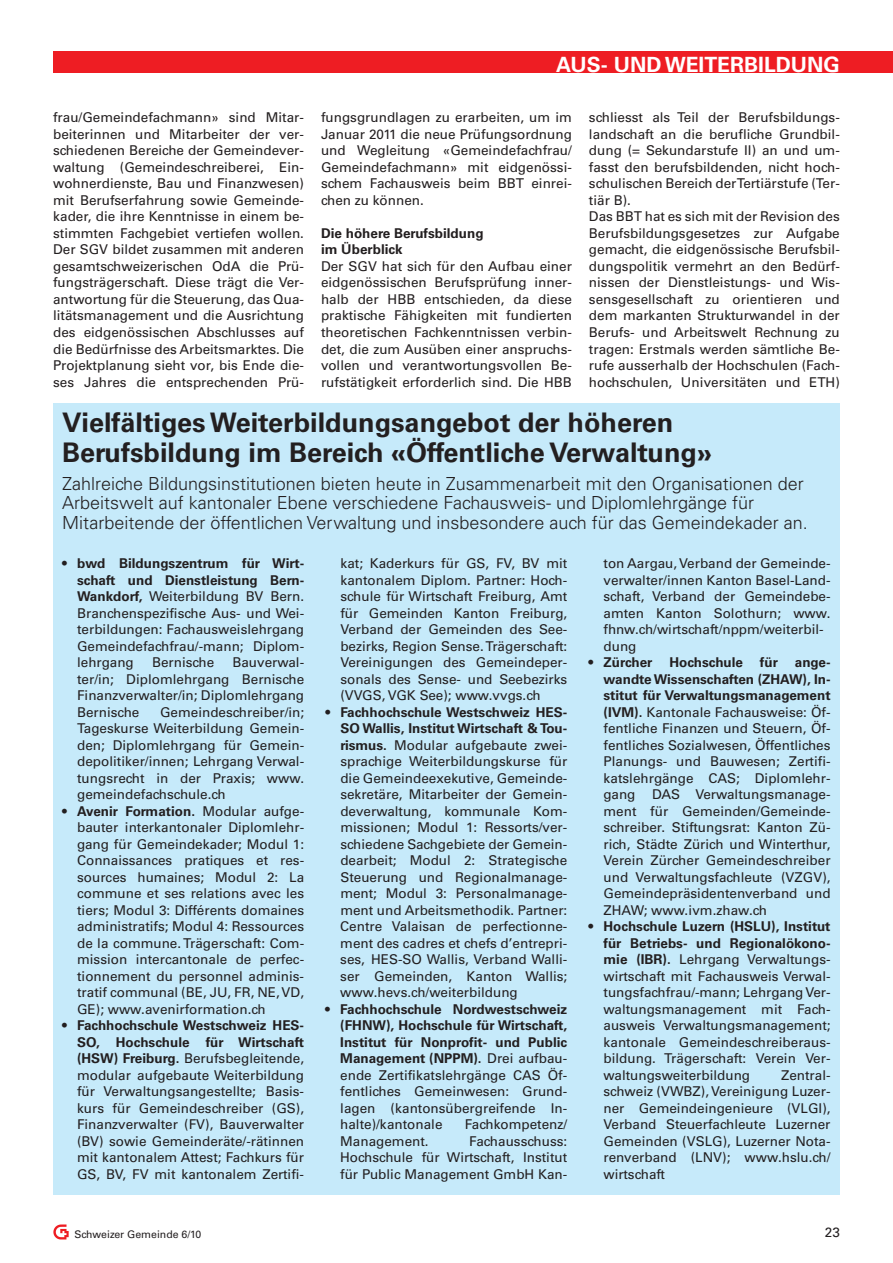
<style>
.page{position:relative;width:893px;height:1263px;background:#fff}
.page>*{position:absolute;margin:0;border:0;box-sizing:border-box;transform-origin:0 0}
.t1{font:700 27px/30px "Univers LT Std";color:#231f20}
.t2{font:700 21px "Univers LT Std";color:#fff}
.t3{font:300 18px/19.5px "Univers LT Std";color:#231f20}
.t4{font:13.5px/16.5px "Univers LT Std";color:#231f20;text-align:justify}
.t5{font:700 13.5px/16.5px "Univers LT Std";color:#231f20}
.t6{font:10.5px "Univers LT Std";color:#231f20}
.s1{font-weight:700}
.s2{font-weight:400}
</style>
<div class="page">
<div style="left:53px;top:51px;width:840px;height:21px;background:#ee1d23"></div>
<img style="left:53px;top:1224px;width:16px;height:16px">
<div style="left:53px;top:535px;width:787px;height:660px;background:#c6eafa"></div>
<div style="left:53px;top:403px;width:787px;height:148px;background:#c6eafa"></div>
<h2 class="t2" style="left:556px;top:57px;width:285px">AUS- UNDWEITERBILDUNG</h2>
<p class="t4" style="left:53px;top:111px;width:252px">frau/Gemeindefachmann» sind Mitar&shy;beiterinnen und Mitarbeiter der ver&shy;schiedenen Bereiche der Gemeindever&shy;waltung (Gemeindeschreiberei, Ein&shy;wohnerdienste, Bau und Finanzwesen) mit Berufserfahrung sowie Gemeinde&shy;kader, die ihre Kenntnisse in einem be&shy;stimmten Fachgebiet vertiefen wollen.<br>Der SGV bildet zusammen mit anderen gesamtschweizerischen OdA die Prü&shy;fungsträgerschaft. Diese trägt die Ver&shy;antwortung für die Steuerung, das Qua&shy;litätsmanagement und die Ausrichtung des eidgenössischen Abschlusses auf die Bedürfnisse des Arbeitsmarktes. Die Projektplanung sieht vor, bis Ende die&shy;ses Jahres die entsprechenden Prü-</p>
<p class="t4" style="left:321px;top:111px;width:252px">fungsgrundlagen zu erarbeiten, um im Januar 2011 die neue Prüfungsordnung und Wegleitung «Gemeindefachfrau/ Gemeindefachmann» mit eidgenössi&shy;schem Fachausweis beim BBT einrei&shy;chen zu können.</p>
<p class="t5" style="left:321px;top:226px;width:164px">Die höhere Berufsbildung im Überblick</p>
<p class="t4" style="left:321px;top:259px;width:252px">Der SGV hat sich für den Aufbau einer eidgenössischen Berufsprüfung inner&shy;halb der HBB entschieden, da diese praktische Fähigkeiten mit fundierten theoretischen Fachkenntnissen verbin&shy;det, die zum Ausüben einer anspruchs&shy;vollen und verantwortungsvollen Be&shy;rufstätigkeit erforderlich sind. Die HBB</p>
<p class="t4" style="left:589px;top:111px;width:252px;text-align:left">schliesst als Teil der Berufsbildungs&shy;landschaft an die berufliche Grundbil&shy;dung (= Sekundarstufe II) an und um&shy;fasst den berufsbildenden, nicht hoch&shy;schulischen Bereich derTertiärstufe (Ter&shy;tiär B).<br>Das BBT hat es sich mit der Revision des Berufsbildungsgesetzes zur Aufgabe gemacht, die eidgenössische Berufsbil&shy;dungspolitik vermehrt an den Bedürf&shy;nissen der Dienstleistungs- und Wis&shy;sensgesellschaft zu orientieren und dem markanten Strukturwandel in der Berufs- und Arbeitswelt Rechnung zu tragen: Erstmals werden sämtliche Be&shy;rufe ausserhalb der Hochschulen (Fach&shy;hochschulen, Universitäten und ETH)</p>
<h1 class="t1" style="left:62px;top:409px;width:651px">VielfältigesWeiterbildungsangebot der höheren<br>Berufsbildung im Bereich «Öffentliche Verwaltung»</h1>
<p class="t3" style="left:62px;top:475px;width:747px">Zahlreiche Bildungsinstitutionen bieten heute in Zusammenarbeit mit den Organisationen der<br>Arbeitswelt auf kantonaler Ebene verschiedene Fachausweis- und Diplomlehrgänge für<br>Mitarbeitende der öffentlichen Verwaltung und insbesondere auch für das Gemeindekader an.</p>
<p class="t4" style="left:77px;top:556px;width:229px;text-indent:-15px">• <span class="s1">bwd Bildungszentrum für Wirt&shy;schaft und Dienstleistung Bern-Wankdorf,</span> Weiterbildung BV Bern.<br>Branchenspezifische Aus- und Wei&shy;terbildungen: Fachausweislehrgang Gemeindefachfrau/-mann; Diplom&shy;lehrgang</p>
<p class="t4" style="left:77px;top:655px;width:229px;text-indent:155px">Bauverwal&shy;ter/in; Diplomlehrgang Bernische Finanzverwalter/in; Diplomlehrgang Bernische</p>
<p class="t4" style="left:152px;top:655px;width:64px">Bernische</p>
<p class="t4" style="left:77px;top:705px;width:229px;text-indent:83px">Gemeindeschreiber/in; Tageskurse Weiterbildung Gemein&shy;den; Diplomlehrgang für Gemein&shy;depolitiker/innen; Lehrgang Verwal&shy;tungsrecht in der Praxis; www. gemeindefachschule.ch</p>
<p class="t4" style="left:77px;top:804px;width:229px;text-indent:-15px">• <span class="s1">Avenir Formation.</span> Modular aufge&shy;bauter interkantonaler Diplomlehr&shy;gang für Gemeindekader; Modul 1:<br>Connaissances pratiques et res&shy;sources humaines; Modul 2: La commune et ses relations avec les tiers; Modul 3: Différents domaines administratifs; Modul 4: Ressources de la commune.Trägerschaft: Com&shy;mission intercantonale de perfec&shy;tionnement du personnel adminis&shy;tratif communal (BE, JU, FR, NE,VD, GE); www.avenirformation.ch</p>
<p class="t4" style="left:77px;top:1018px;width:229px;text-indent:-15px">• <span class="s1">Fachhochschule Westschweiz HES-SO, Hochschule für Wirtschaft (HSW) Freiburg.</span> Berufsbegleitende, modular aufgebaute Weiterbildung für Verwaltungsangestellte; Basis&shy;kurs für Gemeindeschreiber (GS), Finanzverwalter (FV), Bauverwalter (BV) sowie Gemeinderäte/-rätinnen mit kantonalem Attest; Fachkurs für GS, BV, FV mit kantonalem Zertifi-</p>
<p class="t4" style="left:340px;top:556px;width:229px">kat; Kaderkurs für GS, FV, BV mit kantonalem Diplom. Partner: Hoch&shy;schule für Wirtschaft Freiburg, Amt für Gemeinden Kanton Freiburg, Verband der Gemeinden des See&shy;bezirks, Region Sense.Trägerschaft:<br>Vereinigungen des Gemeindeper&shy;sonals des Sense- und Seebezirks (VVGS, VGK See); www.vvgs.ch</p>
<p class="t4" style="left:340px;top:705px;width:229px;text-indent:-15px">• <span class="s1">Fachhochschule Westschweiz HES-SO Wallis, Institut Wirtschaft &amp; Tou&shy;rismus.</span> Modular aufgebaute zwei&shy;sprachige Weiterbildungskurse für die Gemeindeexekutive, Gemeinde&shy;sekretäre, Mitarbeiter der Gemein&shy;deverwaltung, kommunale Kom&shy;missionen; Modul 1: Ressorts/ver&shy;schiedene Sachgebiete der Gemein&shy;dearbeit; Modul 2: Strategische Steuerung und Regionalmanage&shy;ment; Modul 3: Personalmanage&shy;ment und Arbeitsmethodik. Partner:<br>Centre Valaisan de perfectionne&shy;ment des cadres et chefs d’entrepri&shy;ses, HES-SO Wallis, Verband Walli&shy;ser Gemeinden, Kanton Wallis; www.hevs.ch/weiterbildung</p>
<p class="t4" style="left:340px;top:1002px;width:229px;text-indent:-15px">• <span class="s1">Fachhochschule Nordwestschweiz (FHNW), Hochschule für Wirtschaft, Institut für Nonprofit- und Public Management (NPPM).</span> Drei aufbau&shy;ende Zertifikatslehrgänge CAS Öf&shy;fentliches Gemeinwesen: Grund&shy;lagen (kantonsübergreifende In&shy;halte)/kantonale</p>
<p class="t4" style="left:465px;top:1117px;width:104px">Fachkompetenz/</p>
<p class="t4" style="left:340px;top:1134px;width:229px;text-indent:129px">Fachausschuss:<br>Hochschule für Wirtschaft, Institut für Public Management GmbH Kan-</p>
<p class="t4" style="left:340px;top:1134px;width:90px">Management.</p>
<p class="t4" style="left:603px;top:556px;width:229px;text-align:left">ton Aargau,Verband der Gemeinde&shy;verwalter/innen Kanton Basel-Land&shy;schaft, Verband der Gemeindebe&shy;amten Kanton Solothurn; www. fhnw.ch/wirtschaft/nppm/weiterbil&shy;dung</p>
<p class="t5" style="left:588px;top:655px;width:65px"><span class="s2">•</span> Zürcher</p>
<p class="t5" style="left:669px;top:655px;width:75px">Hochschule</p>
<p class="t5" style="left:760px;top:655px;width:19px">für</p>
<p class="t4" style="left:603px;top:655px;width:229px;text-indent:191px"><span class="s1">ange&shy;wandteWissenschaften (ZHAW), In&shy;stitut für Verwaltungsmanagement (IVM).</span> Kantonale Fachausweise: Öf&shy;fentliche Finanzen und Steuern, Öf&shy;fentliches Sozialwesen, Öffentliches Planungs- und Bauwesen; Zertifi&shy;katslehrgänge CAS; Diplomlehr&shy;gang DAS Verwaltungsmanage&shy;ment für Gemeinden/Gemeinde&shy;schreiber. Stiftungsrat: Kanton Zü&shy;rich, Städte Zürich und Winterthur, Verein Zürcher Gemeindeschreiber und Verwaltungsfachleute (VZGV), Gemeindepräsidentenverband und ZHAW; www.ivm.zhaw.ch</p>
<p class="t4" style="left:603px;top:919px;width:229px;text-indent:-15px">• <span class="s1">Hochschule Luzern (HSLU), Institut für Betriebs- und Regionalökono&shy;mie (IBR).</span> Lehrgang Verwaltungs&shy;wirtschaft mit Fachausweis Verwal&shy;tungsfachfrau/-mann; LehrgangVer&shy;waltungsmanagement mit Fach&shy;ausweis Verwaltungsmanagement; kantonale Gemeindeschreiberaus&shy;bildung. Trägerschaft: Verein Ver&shy;waltungsweiterbildung</p>
<p class="t4" style="left:603px;top:1068px;width:229px;text-indent:178px">Zentral&shy;schweiz (VWBZ), Vereinigung Luzer&shy;ner Gemeindeingenieure (VLGI), Verband Steuerfachleute Luzerner Gemeinden (VSLG), Luzerner Nota&shy;renverband (LNV); www.hslu.ch/ wirtschaft</p>
<p class="t6" style="left:75px;top:1230px;width:128px">Schweizer Gemeinde 6/10</p>
<p class="t4" style="left:825px;top:1225px;width:17px">23</p>
</div>
